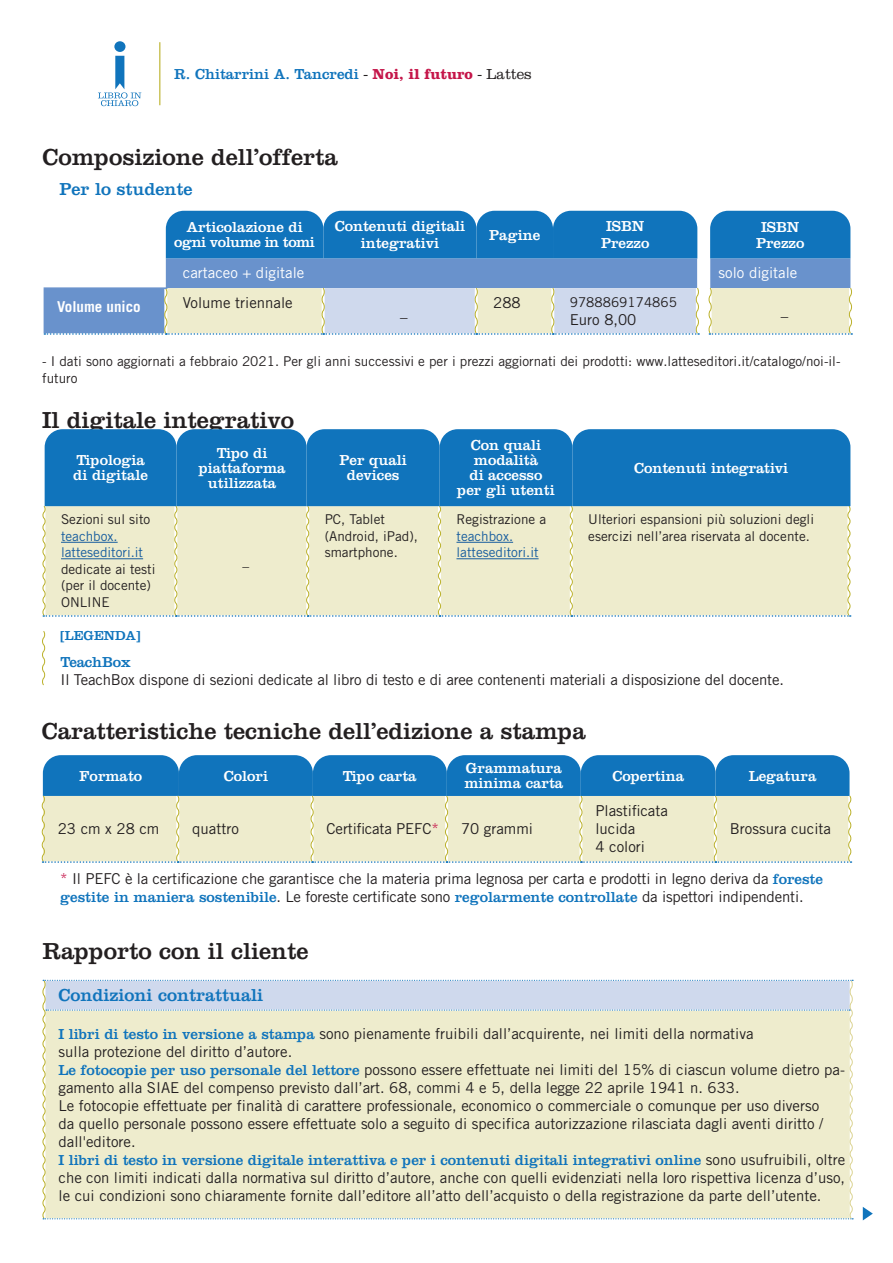
<style>
.page{position:relative;width:893px;height:1263px;background:#fff}
.page>*{position:absolute;margin:0;border:0;box-sizing:border-box;transform-origin:0 0}
.t1{font:24px "Clarendon LT Std";color:#231f20}
.t2{font:18px "Clarendon LT Std";color:#1074bc}
.t3{font:15px/18px "Trade Gothic LT Std";color:#231f20}
.t4{font:15px/15px "Clarendon LT Std";color:#fff;text-align:center}
.t5{font:15px "Clarendon LT Std";color:#1074bc}
.t6{font:15px "Trade Gothic LT Std";color:#fff}
.t7{font:700 15px "Trade Gothic LT Std";color:#fff}
.t8{font:13.5px/16.5px "Trade Gothic LT Std";color:#231f20}
.t9{font:13.5px/16.5px "Trade Gothic LT Std";color:#175d9e}
.t10{font:13.5px "Clarendon LT Std";color:#1074bc}
.s1{font-family:"Clarendon";font-weight:300;color:#231f20}
.s2{font-family:"Clarendon";font-weight:700;color:#c5164a}
.s3{color:#c5164a}
.s4{font-family:"Clarendon LT Std";color:#1074bc}
.s5{font-family:"Trade Gothic LT Std";color:#231f20}
</style>
<div class="page">
<hr style="left:159px;top:42px;width:1px;height:63px;background:#bbb12a">
<div style="left:114px;top:41px;width:11px;height:11px;background:#1074bc;border-radius:50%"></div>
<svg style="left:98px;top:56px;width:43px;height:50px"></svg>
<svg style="left:44px;top:211px;width:809px;height:124px;background:#84afd1"></svg>
<svg style="left:42px;top:429px;width:809px;height:188px;background:#93bbc6"></svg>
<svg style="left:42px;top:631px;width:4px;height:55px"></svg>
<svg style="left:41px;top:755px;width:811px;height:108px;background:#9bbfc7"></svg>
<svg style="left:42px;top:980px;width:812px;height:239px;background:#e9e9d1"></svg>
<svg style="left:863px;top:1207px;width:10px;height:13px"></svg>
<p class="t5" style="left:174px;top:66px;width:359px">R. Chitarrini A. Tancredi <span class="s1">-</span> <span class="s2">Noi, il futuro</span> <span class="s1">- Lattes</span></p>
<h1 class="t1" style="left:43px;top:143px;width:297px">Composizione dell’offerta</h1>
<p class="t2" style="left:60px;top:178px;width:135px">Per lo studente</p>
<p class="t4" style="left:174px;top:219px;width:142px">Articolazione di ogni volume in tomi</p>
<p class="t4" style="left:335px;top:218px;width:132px;line-height:16.5px">Contenuti digitali integrativi</p>
<p class="t4" style="left:489px;top:227px;width:52px">Pagine</p>
<p class="t4" style="left:601px;top:218px;width:50px;line-height:16.5px">ISBN<br>Prezzo</p>
<p class="t4" style="left:756px;top:218px;width:50px;line-height:16.5px">ISBN<br>Prezzo</p>
<p class="t6" style="left:183px;top:263px;width:123px">cartaceo + digitale</p>
<p class="t6" style="left:719px;top:263px;width:80px">solo digitale</p>
<p class="t7" style="left:57px;top:297px;width:85px">Volume unico</p>
<p class="t3" style="left:183px;top:293px;width:111px">Volume triennale</p>
<p class="t3" style="left:400px;top:302px;width:9px">_</p>
<p class="t3" style="left:493px;top:293px;width:29px">288</p>
<p class="t8" style="left:570px;top:294px;width:109px">9788869174865</p>
<p class="t3" style="left:570px;top:311px;width:68px">Euro 8,00</p>
<p class="t3" style="left:781px;top:302px;width:9px">_</p>
<p class="t8" style="left:42px;top:352px;width:800px;line-height:17.4px">- I dati sono aggiornati a febbraio 2021. Per gli anni successivi e per i prezzi aggiornati dei prodotti: www.latteseditori.it/catalogo/noi-il&shy;futuro</p>
<h1 class="t1" style="left:42px;top:406px;width:253px">Il digitale integrativo</h1>
<p class="t4" style="left:73px;top:453px;width:76px;text-align:left">Tipologia di digitale</p>
<p class="t4" style="left:199px;top:445px;width:88px">Tipo di piattaforma utilizzata</p>
<p class="t4" style="left:340px;top:453px;width:69px">Per quali devices</p>
<p class="t4" style="left:457px;top:438px;width:99px">Con quali modalità<br>di accesso per gli utenti</p>
<p class="t8" style="left:61px;top:511px;width:91px">Sezioni sul sito</p>
<p class="t9" style="left:61px;top:528px;width:84px">teachbox. latteseditori.it</p>
<p class="t8" style="left:61px;top:561px;width:96px">dedicate ai testi (per il docente)<br>ONLINE</p>
<p class="t8" style="left:243px;top:553px;width:8px">_</p>
<p class="t10" style="left:60px;top:628px;width:83px">[LEGENDA]</p>
<p class="t8" style="left:325px;top:511px;width:95px">PC, Tablet (Android, iPad), smartphone.</p>
<p class="t8" style="left:456px;top:511px;width:91px">Registrazione a</p>
<p class="t9" style="left:456px;top:528px;width:84px">teachbox. latteseditori.it</p>
<p class="t4" style="left:634px;top:460px;width:155px">Contenuti integrativi</p>
<p class="t8" style="left:588px;top:511px;width:227px">Ulteriori espansioni più soluzioni degli esercizi nell’area riservata al docente.</p>
<p class="t5" style="left:61px;top:653px;width:72px">TeachBox</p>
<p class="t3" style="left:61px;top:670px;width:725px">Il TeachBox dispone di sezioni dedicate al libro di testo e di aree contenenti materiali a disposizione del docente.</p>
<h1 class="t1" style="left:42px;top:717px;width:545px">Caratteristiche tecniche dell’edizione a stampa</h1>
<p class="t4" style="left:80px;top:768px;width:64px">Formato</p>
<p class="t4" style="left:224px;top:768px;width:46px">Colori</p>
<p class="t4" style="left:343px;top:768px;width:75px">Tipo carta</p>
<p class="t4" style="left:464px;top:760px;width:100px;text-align:left">Grammatura minima carta</p>
<p class="t4" style="left:612px;top:768px;width:73px">Copertina</p>
<p class="t4" style="left:749px;top:768px;width:69px">Legatura</p>
<p class="t3" style="left:58px;top:820px;width:103px">23 cm x 28 cm</p>
<p class="t3" style="left:192px;top:820px;width:48px">quattro</p>
<p class="t3" style="left:327px;top:820px;width:114px">Certificata PEFC<span class="s3">*</span></p>
<p class="t3" style="left:461px;top:820px;width:74px">70 grammi</p>
<p class="t3" style="left:595px;top:802px;width:74px">Plastificata lucida<br>4 colori</p>
<p class="t3" style="left:730px;top:820px;width:103px">Brossura cucita</p>
<p class="t3" style="left:60px;top:870px;width:764px"><span class="s3">*</span> Il PEFC è la certificazione che garantisce che la materia prima legnosa per carta e prodotti in legno deriva da <span class="s4">foreste</span></p>
<p class="t5" style="left:60px;top:888px;width:745px">gestite in maniera sostenibile<span class="s5">. Le foreste certificate sono</span> regolarmente controllate <span class="s5">da ispettori indipendenti.</span></p>
<h1 class="t1" style="left:43px;top:936px;width:267px">Rapporto con il cliente</h1>
<p class="t2" style="left:59px;top:985px;width:206px">Condizioni contrattuali</p>
<p class="t3" style="left:59px;top:1024px;width:788px"><span class="s4">I libri di testo in versione a stampa</span> sono pienamente fruibili dall’acquirente, nei limiti della normativa<br>sulla protezione del diritto d’autore.<br><span class="s4">Le fotocopie per uso personale del lettore</span> possono essere effettuate nei limiti del 15% di ciascun volume dietro pa&shy;gamento alla SIAE del compenso previsto dall’art. 68, commi 4 e 5, della legge 22 aprile 1941 n. 633.<br>Le fotocopie effettuate per finalità di carattere professionale, economico o commerciale o comunque per uso diverso<br>da quello personale possono essere effettuate solo a seguito di specifica autorizzazione rilasciata dagli aventi diritto / dall'editore.</p>
<p class="t5" style="left:59px;top:1151px;width:788px">I libri di testo in versione digitale interattiva e per i contenuti digitali integrativi online <span class="s5">sono usufruibili, oltre</span></p>
<p class="t3" style="left:59px;top:1168px;width:788px">che con limiti indicati dalla normativa sul diritto d’autore, anche con quelli evidenziati nella loro rispettiva licenza d’uso, le cui condizioni sono chiaramente fornite dall’editore all’atto dell’acquisto o della registrazione da parte dell’utente.</p>
</div>
